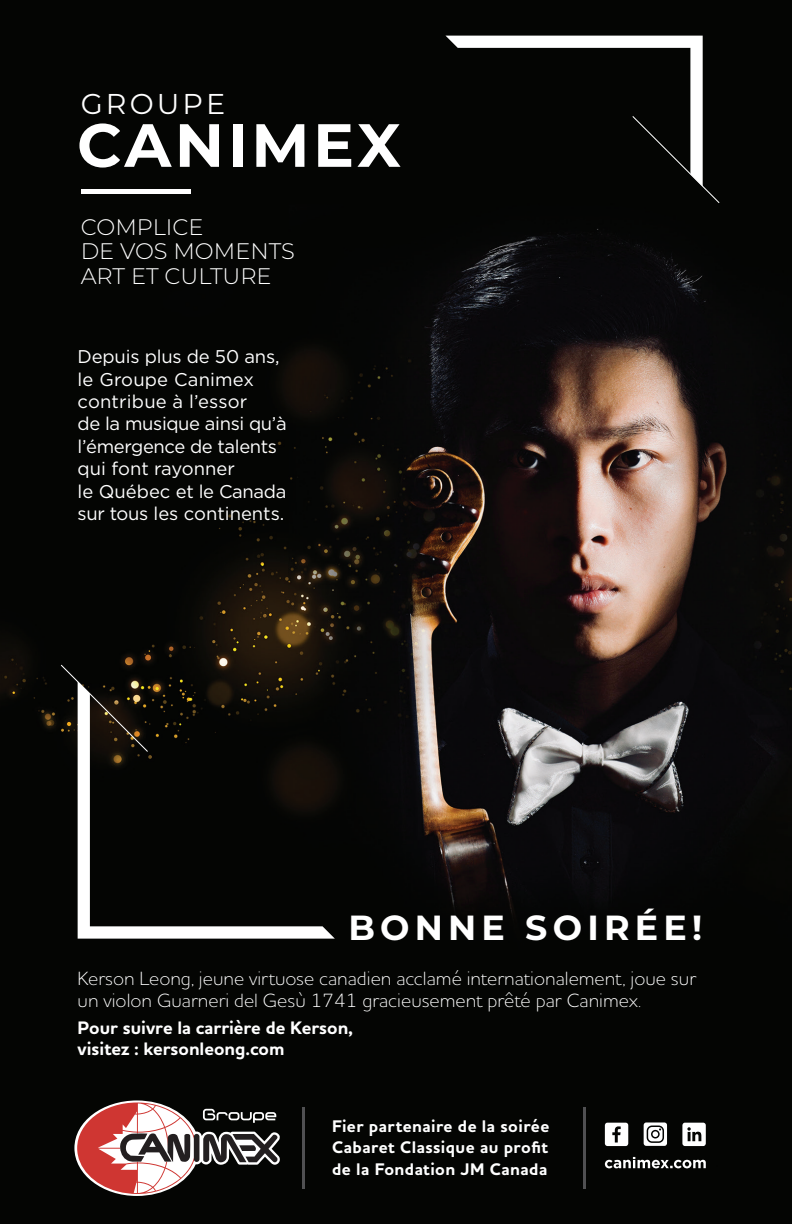
<style>
.page{position:relative;width:792px;height:1224px;background:#fff}
.page>*{position:absolute;margin:0;border:0;box-sizing:border-box;transform-origin:0 0}
.t1{font:700 61px "Montserrat";letter-spacing:.06em;color:#fff}
.t2{font:700 34.8px "Montserrat";letter-spacing:.15em;color:#fff}
.t3{font:28.6px "Montserrat";letter-spacing:.11em;color:#fff}
.t4{font:300 22.4px/24.6px "Montserrat";color:#fff}
.t5{font:300 19.6px/22px "Houschka Pro";color:#fff}
.t6{font:18.4px/22.4px "Gotham HTF";letter-spacing:-.01em;color:#fff}
.t7{font:700 18.4px/20.4px "Houschka Pro";color:#fff}
.t8{font:700 17.2px/21.6px "Houschka Pro";letter-spacing:.025em;color:#fff;text-align:justify}
</style>
<div class="page">
<img style="left:0;top:0;width:792px;height:1224px">
<svg style="left:78px;top:681px;width:257px;height:258px;background:#1c1c19"></svg>
<svg style="left:60px;top:664px;width:89px;height:89px;background:#2f2b25"></svg>
<svg style="left:445px;top:36px;width:276px;height:168px;background:#1d1e1c"></svg>
<div style="left:81px;top:189px;width:109px;height:5px;background:#fff"></div>
<hr style="left:302px;top:1108px;width:2px;height:81px;background:#505052">
<hr style="left:583px;top:1108px;width:2px;height:81px;background:#505052">
<svg style="left:605px;top:1123px;width:23px;height:23px"></svg>
<svg style="left:682px;top:1123px;width:24px;height:23px"></svg>
<svg style="left:605px;top:1157px;width:101px;height:11px"></svg>
<svg style="left:644px;top:1122px;width:23px;height:24px"></svg>
<svg style="left:74px;top:1100px;width:206px;height:96px"></svg>
<p class="t3" style="left:81px;top:84px;width:146px">GROUPE</p>
<p class="t1" style="left:77px;top:101px;width:325px">CANIMEX</p>
<p class="t4" style="left:81px;top:214px;width:216px">COMPLICE<br>DE VOS MOMENTS<br>ART ET CULTURE</p>
<p class="t6" style="left:78px;top:345px;width:211px">Depuis plus de 50 ans, le Groupe Canimex contribue à l’essor<br>de la musique ainsi qu’à l’émergence de talents qui font rayonner<br>le Québec et le Canada sur tous les continents.</p>
<p class="t2" style="left:348px;top:903px;width:355px">BONNE SOIRÉE!</p>
<p class="t5" style="left:78px;top:967px;width:620px">Kerson Leong, jeune virtuose canadien acclamé internationalement, joue sur un violon Guarneri del Gesù 1741 gracieusement prêté par Canimex.</p>
<p class="t7" style="left:78px;top:1018px;width:277px">Pour suivre la carrière de Kerson, visitez : kersonleong.com</p>
<p class="t8" style="left:332px;top:1115px;width:219px">Fier partenaire de la soirée Cabaret Classique au profit de la Fondation JM Canada</p>
</div>
